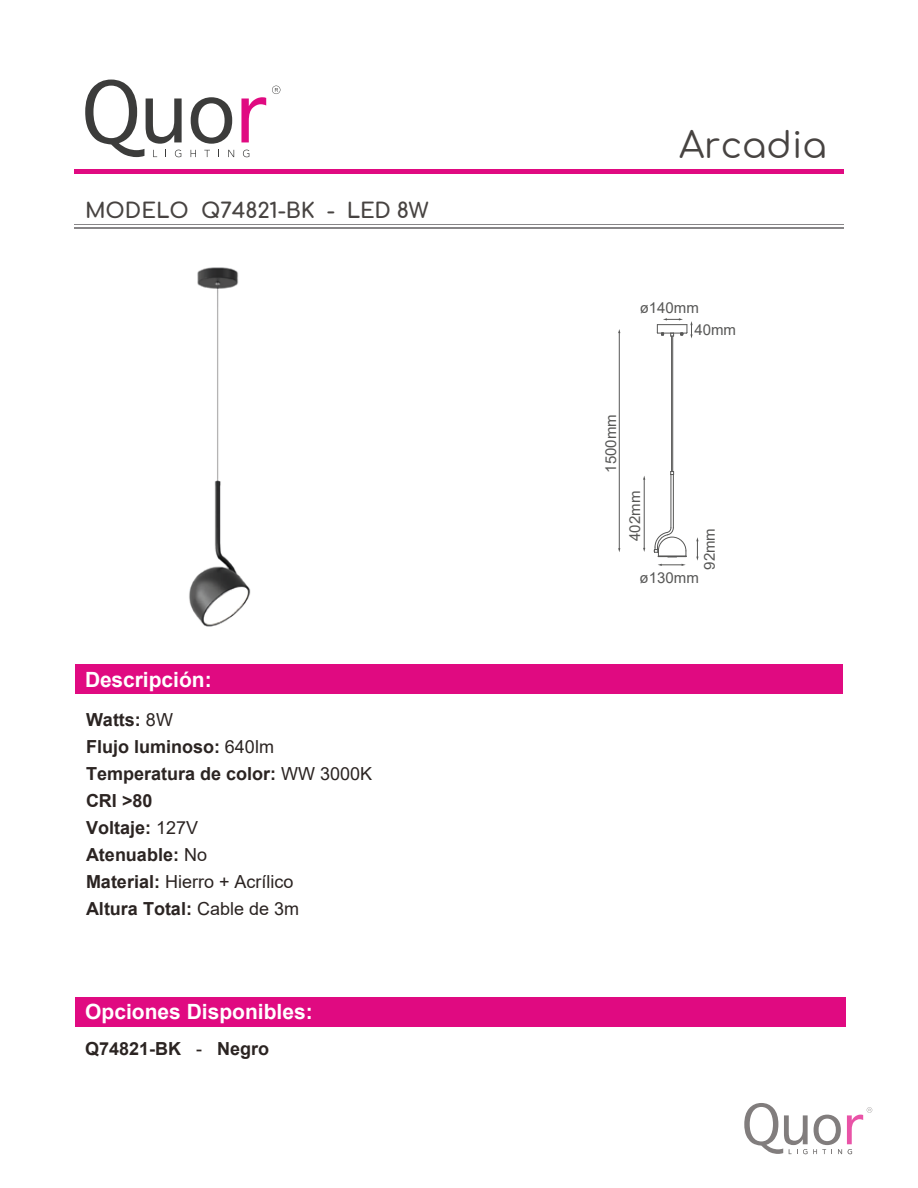
<style>
.page{position:relative;width:918px;height:1188px;background:#fff}
.page>*{position:absolute;margin:0;border:0;box-sizing:border-box;transform-origin:0 0}
.t1{font:36px "Comfortaa";color:#474341}
.t2{font:700 21px "Arial";color:#fff}
.t3{font:700 21px "Comfortaa";letter-spacing:-.005em;color:#474341}
.t4{font:700 18px/27px "Arial";color:#2b2422}
.t5{font:15px "Arial";color:#575756}
.s1{font-weight:400}
.s2{color:#2c2422}
</style>
<div class="page">
<img style="left:189px;top:267px;width:62px;height:360px">
<hr style="left:74px;top:169px;width:770px;height:4px;background:#e00a81">
<hr style="left:74px;top:227px;width:770px;height:1px;background:#888688">
<hr style="left:74px;top:224px;width:770px;height:1px;background:#888688">
<div style="left:75px;top:665px;width:768px;height:29px;background:#e00a81"></div>
<svg style="left:241px;top:97px;width:25px;height:45px"></svg>
<svg style="left:191px;top:97px;width:41px;height:47px"></svg>
<svg style="left:85px;top:80px;width:97px;height:77px"></svg>
<svg style="left:191px;top:150px;width:5px;height:7px"></svg>
<svg style="left:204px;top:150px;width:6px;height:7px"></svg>
<svg style="left:228px;top:150px;width:6px;height:7px"></svg>
<svg style="left:243px;top:150px;width:6px;height:7px"></svg>
<svg style="left:272px;top:86px;width:8px;height:8px"></svg>
<div style="left:75px;top:997px;width:771px;height:29px;background:#e00a81"></div>
<svg style="left:744px;top:1103px;width:128px;height:51px"></svg>
<hr style="left:672px;top:336px;width:1px;height:136px;background:#575756">
<hr style="left:671px;top:336px;width:1px;height:136px;background:#575756">
<svg style="left:670px;top:471px;width:4px;height:4px"></svg>
<hr style="left:673px;top:475px;width:1px;height:53px;background:#575756">
<hr style="left:671px;top:475px;width:1px;height:53px;background:#575756">
<svg style="left:654px;top:527px;width:33px;height:31px"></svg>
<hr style="left:619px;top:332px;width:1px;height:217px;background:#575756">
<svg style="left:658px;top:564px;width:28px;height:2px"></svg>
<hr style="left:644px;top:479px;width:1px;height:70px;background:#575756">
<svg style="left:696px;top:537px;width:3px;height:24px"></svg>
<svg style="left:657px;top:318px;width:36px;height:20px"></svg>
<p class="t3" style="left:85px;top:191px;width:345px">MODELO Q74821-BK - LED 8W</p>
<p class="t2" style="left:85px;top:665px;width:128px">Descripción:</p>
<p class="t4" style="left:86px;top:707px;width:288px">Watts: <span class="s1">8W<br></span>Flujo luminoso: <span class="s1">640lm<br></span>Temperatura de color: <span class="s1">WW 3000K<br></span><span class="s2">CRI &gt;80<br></span>Voltaje: <span class="s1">127V<br></span>Atenuable: <span class="s1">No<br></span>Material: <span class="s1">Hierro + Acrílico<br></span>Altura Total: <span class="s1">Cable de 3m</span></p>
<p class="t2" style="left:85px;top:997px;width:229px">Opciones Disponibles:</p>
<p class="t4" style="left:85px;top:1036px;width:186px">Q74821-BK <span class="s1">-</span> Negro</p>
<h1 class="t1" style="left:679px;top:113px;width:149px">Arcadia</h1>
<p class="t5" style="left:640px;top:298px;width:61px">ø140mm</p>
<p class="t5" style="left:694px;top:319px;width:43px">40mm</p>
<p class="t5" style="left:601px;top:473px;width:60px;rotate:-90deg">1500mm</p>
<p class="t5" style="left:625px;top:541px;width:52px;rotate:-90deg">402mm</p>
<p class="t5" style="left:699px;top:570px;width:43px;rotate:-90deg">92mm</p>
<p class="t5" style="left:640px;top:567px;width:61px">ø130mm</p>
</div>
